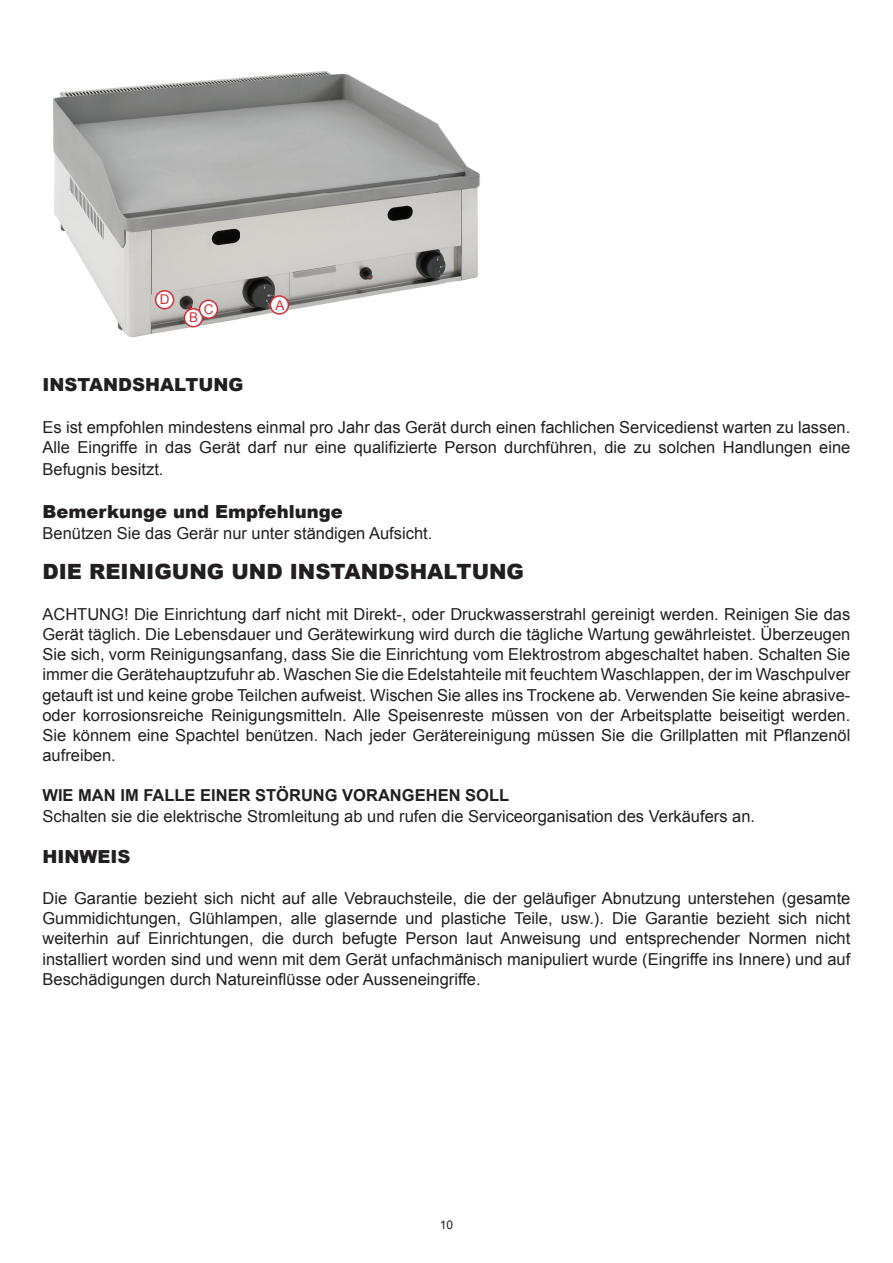
<style>
.page{position:relative;width:893px;height:1263px;background:#fff}
.page>*{position:absolute;margin:0;border:0;box-sizing:border-box;transform-origin:0 0}
.t1{font:900 21px "Arial";color:#231f20}
.t2{font:900 18px "Arial";color:#231f20}
.t3{font:16.5px/20.2px "Arial";color:#231f20;text-align:justify}
.t4{font:700 16.5px "Arial";color:#231f20}
.t5{font:13.5px "Arial";color:#d13039}
.t6{font:12px "Arial";color:#231f20}
</style>
<div class="page">
<img style="left:53px;top:71px;width:427px;height:267px">
<div style="left:184px;top:309px;width:18px;height:18px;background:#fff;border-radius:50%"></div>
<div style="left:184px;top:308px;width:19px;height:19px;border:2px solid #d13039;border-radius:50%"></div>
<div style="left:270px;top:296px;width:18px;height:18px;background:#fff;border-radius:50%"></div>
<div style="left:270px;top:295px;width:19px;height:20px;border:2px solid #d13039;border-radius:50%"></div>
<div style="left:199px;top:300px;width:18px;height:18px;background:#fff;border-radius:50%"></div>
<div style="left:199px;top:300px;width:19px;height:19px;border:2px solid #d13039;border-radius:50%"></div>
<div style="left:156px;top:291px;width:18px;height:18px;background:#fff;border-radius:50%"></div>
<div style="left:155px;top:290px;width:19px;height:20px;border:2px solid #d13039;border-radius:50%"></div>
<p class="t5" style="left:160px;top:292px;width:11px">D</p>
<p class="t5" style="left:204px;top:302px;width:11px">C</p>
<p class="t5" style="left:275px;top:297px;width:11px">A</p>
<p class="t5" style="left:189px;top:310px;width:11px">B</p>
<p class="t2" style="left:42px;top:372px;width:202px">INSTANDSHALTUNG</p>
<p class="t3" style="left:42px;top:417px;width:809px;line-height:21px">Es ist empfohlen mindestens einmal pro Jahr das Gerät durch einen fachlichen Servicedienst warten zu lassen.<br>Alle Eingriffe in das Gerät darf nur eine qualifizierte Person durchführen, die zu solchen Handlungen eine Befugnis besitzt.</p>
<p class="t2" style="left:42px;top:498px;width:302px">Bemerkunge und Empfehlunge</p>
<p class="t3" style="left:42px;top:523px;width:391px">Benützen Sie das Gerär nur unter ständigen Aufsicht.</p>
<p class="t1" style="left:42px;top:556px;width:483px">DIE REINIGUNG UND INSTANDSHALTUNG</p>
<p class="t3" style="left:42px;top:604px;width:809px">ACHTUNG! Die Einrichtung darf nicht mit Direkt-, oder Druckwasserstrahl gereinigt werden. Reinigen Sie das Gerät täglich. Die Lebensdauer und Gerätewirkung wird durch die tägliche Wartung gewährleistet. Überzeugen Sie sich, vorm Reinigungsanfang, dass Sie die Einrichtung vom Elektrostrom abgeschaltet haben. Schalten Sie immer die Gerätehauptzufuhr ab. Waschen Sie die Edelstahteile mit feuchtem Waschlappen, der im Waschpulver getauft ist und keine grobe Teilchen aufweist. Wischen Sie alles ins Trockene ab. Verwenden Sie keine abrasive&shy;oder korrosionsreiche Reinigungsmitteln. Alle Speisenreste müssen von der Arbeitsplatte beiseitigt werden.<br>Sie könnem eine Spachtel benützen. Nach jeder Gerätereinigung müssen Sie die Grillplatten mit Pflanzenöl aufreiben.</p>
<p class="t4" style="left:42px;top:786px;width:468px">WIE MAN IM FALLE EINER STÖRUNG VORANGEHEN SOLL</p>
<p class="t3" style="left:42px;top:806px;width:714px">Schalten sie die elektrische Stromleitung ab und rufen die Serviceorganisation des Verkäufers an.</p>
<p class="t2" style="left:42px;top:844px;width:89px">HINWEIS</p>
<p class="t3" style="left:42px;top:888px;width:809px">Die Garantie bezieht sich nicht auf alle Vebrauchsteile, die der geläufiger Abnutzung unterstehen (gesamte Gummidichtungen, Glühlampen, alle glasernde und plastiche Teile, usw.). Die Garantie bezieht sich nicht weiterhin auf Einrichtungen, die durch befugte Person laut Anweisung und entsprechender Normen nicht installiert worden sind und wenn mit dem Gerät unfachmänisch manipuliert wurde (Eingriffe ins Innere) und auf Beschädigungen durch Natureinflüsse oder Ausseneingriffe.</p>
<p class="t6" style="left:440px;top:1218px;width:15px">10</p>
</div>
